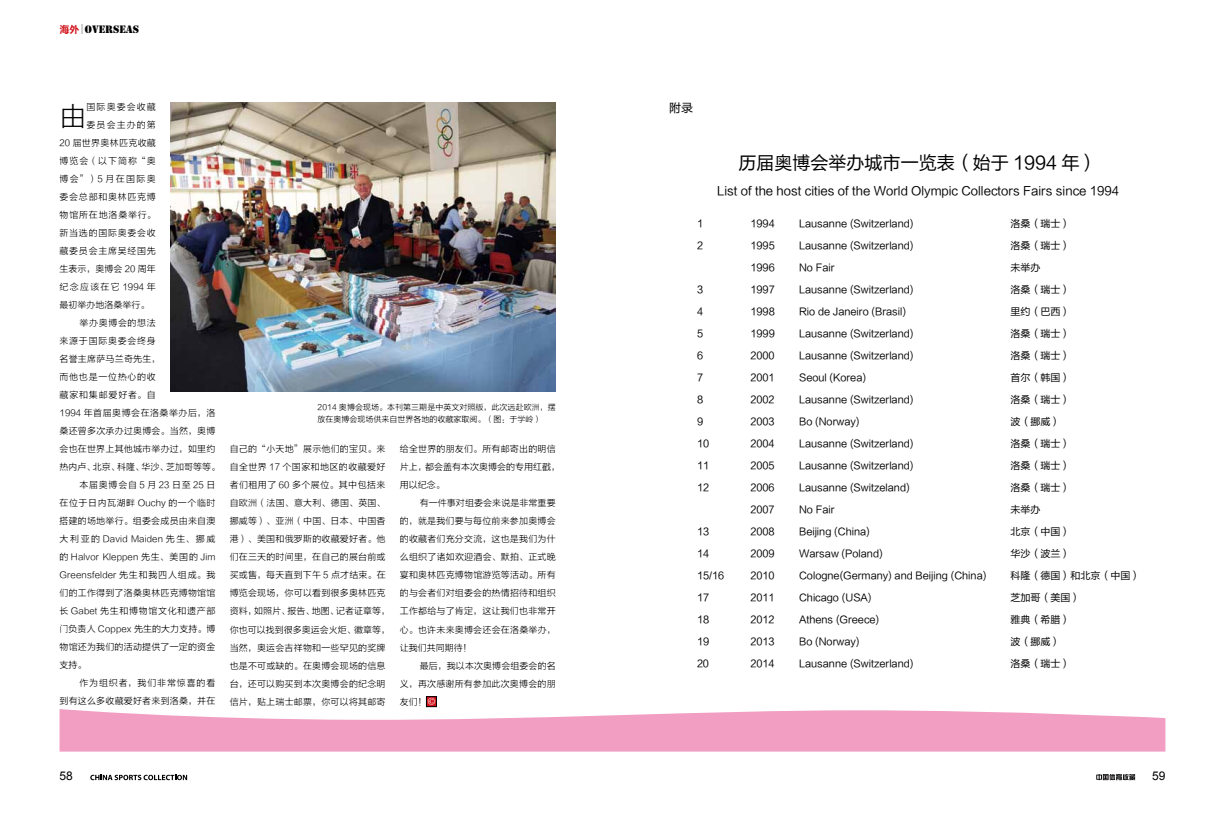
<style>
.page{position:relative;width:1225px;height:814px;background:#fff}
.page>*{position:absolute;margin:0;border:0;box-sizing:border-box;transform-origin:0 0}
.t1{font:27px "FZLTXHK GBK1 0";color:#000}
.t2{font:18px "FZLTHK GBK1 0";color:#000}
.t3{font:12px "FZLTHK GBK1 0";color:#000}
.t4{font:12px "Arial";color:#000}
.t5{font:300 12px "Adobe Song Std";color:#fff}
.t6{font:10px/22px "FZLTHK GBK1 0";color:#000}
.t7{font:10px "Stencil Std";color:#000}
.t8{font:9px/18px "FZLTXHK GBK1 0";letter-spacing:.02em;color:#000;text-align:justify}
.t9{font:9px/18px "FZLTXHK GBK1 0";color:#000}
.t10{font:9px "FZLTXHK GBK1 0";letter-spacing:.08em;color:#000}
.t11{font:9px "FZLTXHK GBK1 0";letter-spacing:.09em;color:#000}
.t12{font:9px "FZLTXHK GBK1 0";letter-spacing:.05em;color:#000}
.t13{font:9px "FZLTXHK GBK1 0";letter-spacing:.06em;color:#000}
.t14{font:9px "FZLTXHK GBK1 0";letter-spacing:.075em;color:#000}
.t15{font:9px "FZLTXHK GBK1 0";letter-spacing:.085em;color:#000}
.t16{font:9px "FZLTXHK GBK1 0";letter-spacing:.12em;color:#000}
.t17{font:9px "FZLTXHK GBK1 0";letter-spacing:.095em;color:#000}
.t18{font:9px "FZLTXHK GBK1 0";letter-spacing:.14em;color:#000}
.t19{font:9px "FZLTXHK GBK1 0";letter-spacing:.07em;color:#000}
.t20{font:8px/12px "FZLTXHK GBK1 0";color:#000}
.s1{font-family:"FZLTCHJW GB1 0";color:#d0121b}
</style>
<div class="page">
<svg style="left:90px;top:774px;width:97px;height:6px"></svg>
<svg style="left:1096px;top:774px;width:39px;height:6px"></svg>
<svg style="left:60px;top:709px;width:1105px;height:42px;background:#f2abca"></svg>
<img style="left:170px;top:102px;width:386px;height:289px">
<div style="left:426px;top:696px;width:10px;height:10px;background:#d0121b"></div>
<div style="left:426px;top:696px;width:11px;height:10px;border:1px solid #000"></div>
<p class="t7" style="left:60px;top:23px;width:81px"><span class="s1">海外</span> OVERSEAS</p>
<h1 class="t1" style="left:60px;top:101px;width:29px">由</h1>
<p class="t16" style="left:87px;top:102px;width:71px">国际奥委会收藏</p>
<p class="t16" style="left:87px;top:120px;width:71px">委员会主办的第</p>
<p class="t8" style="left:60px;top:134px;width:98px">20 届世界奥林匹克收藏</p>
<p class="t8" style="left:60px;top:152px;width:98px">博览会（以下简称“奥</p>
<p class="t8" style="left:60px;top:170px;width:98px">博会”）5 月在国际奥</p>
<p class="t10" style="left:60px;top:192px;width:98px">委会总部和奥林匹克博</p>
<p class="t11" style="left:60px;top:210px;width:98px">物馆所在地洛桑举行。</p>
<p class="t10" style="left:60px;top:228px;width:98px">新当选的国际奥委会收</p>
<p class="t10" style="left:60px;top:246px;width:98px">藏委员会主席吴经国先</p>
<p class="t9" style="left:60px;top:260px;width:98px">生表示，奥博会 20 周年</p>
<p class="t18" style="left:60px;top:282px;width:98px">纪念应该在它 1994 年</p>
<p class="t9" style="left:60px;top:296px;width:91px">最初举办地洛桑举行。</p>
<p class="t19" style="left:79px;top:318px;width:78px">举办奥博会的想法</p>
<p class="t10" style="left:60px;top:336px;width:98px">来源于国际奥委会终身</p>
<p class="t8" style="left:60px;top:350px;width:102px">名誉主席萨马兰奇先生，</p>
<p class="t10" style="left:60px;top:372px;width:98px">而他也是一位热心的收</p>
<p class="t11" style="left:60px;top:390px;width:98px">藏家和集邮爱好者。自</p>
<p class="t12" style="left:60px;top:408px;width:157px">1994 年首届奥博会在洛桑举办后，洛</p>
<p class="t8" style="left:60px;top:422px;width:157px">桑还曾多次承办过奥博会。当然，奥博</p>
<p class="t8" style="left:60px;top:440px;width:157px">会也在世界上其他城市举办过，如里约</p>
<p class="t9" style="left:60px;top:458px;width:162px">热内卢、北京、科隆、华沙、芝加哥等等。</p>
<p class="t15" style="left:79px;top:480px;width:138px">本届奥博会自 5 月 23 日至 25 日</p>
<p class="t13" style="left:60px;top:498px;width:157px">在位于日内瓦湖畔 Ouchy 的一个临时</p>
<p class="t8" style="left:60px;top:512px;width:157px">搭建的场地举行。组委会成员由来自澳</p>
<p class="t9" style="left:60px;top:530px;width:157px">大利亚的 David Maiden 先生、挪威</p>
<p class="t9" style="left:60px;top:548px;width:157px">的 Halvor Kleppen 先生、美国的 Jim</p>
<p class="t9" style="left:60px;top:566px;width:157px">Greensfelder 先生和我四人组成。我</p>
<p class="t8" style="left:60px;top:584px;width:157px">们的工作得到了洛桑奥林匹克博物馆馆</p>
<p class="t14" style="left:60px;top:606px;width:157px">长 Gabet 先生和博物馆文化和遗产部</p>
<p class="t8" style="left:60px;top:620px;width:157px">门负责人 Coppex 先生的大力支持。博</p>
<p class="t8" style="left:60px;top:638px;width:157px">物馆还为我们的活动提供了一定的资金</p>
<p class="t8" style="left:60px;top:656px;width:28px">支持。</p>
<p class="t17" style="left:79px;top:678px;width:138px">作为组织者，我们非常惊喜的看</p>
<p class="t8" style="left:60px;top:692px;width:157px">到有这么多收藏爱好者来到洛桑，并在</p>
<p class="t20" style="left:317px;top:401px;width:240px">2014 奥博会现场。本刊第三期是中英文对照版，此次远赴欧洲，摆放在奥博会现场供来自世界各地的收藏家取阅。（图：于学岭）</p>
<p class="t8" style="left:230px;top:440px;width:162px;text-align:left">自己的“小天地”展示他们的宝贝。来自全世界 17 个国家和地区的收藏爱好者们租用了 60 多个展位。其中包括来自欧洲（法国、意大利、德国、英国、挪威等）、亚洲（中国、日本、中国香港）、美国和俄罗斯的收藏爱好者。他们在三天的时间里，在自己的展台前或买或售，每天直到下午 5 点才结束。在博览会现场，你可以看到很多奥林匹克资料，如照片、报告、地图、记者证章等，你也可以找到很多奥运会火炬、徽章等，当然，奥运会吉祥物和一些罕见的奖牌也是不可或缺的。在奥博会现场的信息台，还可以购买到本次奥博会的纪念明信片，贴上瑞士邮票，你可以将其邮寄</p>
<p class="t9" style="left:400px;top:440px;width:162px">给全世界的朋友们。所有邮寄出的明信片上，都会盖有本次奥博会的专用红戳，用以纪念。</p>
<p class="t8" style="left:400px;top:494px;width:157px;text-indent:20px">有一件事对组委会来说是非常重要的，就是我们要与每位前来参加奥博会的收藏者们充分交流，这也是我们为什么组织了诸如欢迎酒会、默拍、正式晚宴和奥林匹克博物馆游览等活动。所有的与会者们对组委会的热情招待和组织工作都给与了肯定，这让我们也非常开心。也许未来奥博会还会在洛桑举办，让我们共同期待！</p>
<p class="t8" style="left:400px;top:656px;width:157px;text-indent:20px">最后，我以本次奥博会组委会的名义，再次感谢所有参加此次奥博会的朋友们！</p>
<p class="t5" style="left:427px;top:694px;width:10px">©</p>
<p class="t3" style="left:669px;top:102px;width:25px">附录</p>
<h2 class="t2" style="left:738px;top:152px;width:360px">历届奥博会举办城市一览表（始于 1994 年）</h2>
<p class="t3" style="left:717px;top:184px;width:403px">List of the host cities of the World Olympic Collectors Fairs since 1994</p>
<p class="t6" style="left:697px;top:213px;width:8px">1</p>
<p class="t6" style="left:697px;top:235px;width:7px">2</p>
<p class="t6" style="left:697px;top:279px;width:8px">3</p>
<p class="t6" style="left:697px;top:301px;width:8px">4</p>
<p class="t6" style="left:697px;top:323px;width:8px">5</p>
<p class="t6" style="left:697px;top:345px;width:8px">6</p>
<p class="t6" style="left:697px;top:367px;width:8px">7</p>
<p class="t6" style="left:697px;top:389px;width:8px">8</p>
<p class="t6" style="left:697px;top:411px;width:8px">9</p>
<p class="t6" style="left:697px;top:433px;width:14px">10</p>
<p class="t6" style="left:697px;top:455px;width:14px">11</p>
<p class="t6" style="left:697px;top:477px;width:14px">12</p>
<p class="t6" style="left:697px;top:521px;width:14px">13</p>
<p class="t6" style="left:697px;top:543px;width:14px">14</p>
<p class="t6" style="left:697px;top:565px;width:29px">15/16</p>
<p class="t6" style="left:697px;top:587px;width:14px">17</p>
<p class="t6" style="left:697px;top:609px;width:14px">18</p>
<p class="t6" style="left:697px;top:631px;width:14px">19</p>
<p class="t6" style="left:697px;top:653px;width:14px">20</p>
<p class="t6" style="left:750px;top:213px;width:26px">1994</p>
<p class="t6" style="left:750px;top:235px;width:26px">1995</p>
<p class="t6" style="left:750px;top:257px;width:26px">1996</p>
<p class="t6" style="left:750px;top:279px;width:26px">1997</p>
<p class="t6" style="left:750px;top:301px;width:26px">1998</p>
<p class="t6" style="left:750px;top:323px;width:26px">1999</p>
<p class="t6" style="left:750px;top:345px;width:26px">2000</p>
<p class="t6" style="left:750px;top:367px;width:26px">2001</p>
<p class="t6" style="left:750px;top:389px;width:26px">2002</p>
<p class="t6" style="left:750px;top:411px;width:26px">2003</p>
<p class="t6" style="left:750px;top:433px;width:26px">2004</p>
<p class="t6" style="left:750px;top:455px;width:26px">2005</p>
<p class="t6" style="left:750px;top:477px;width:26px">2006</p>
<p class="t6" style="left:750px;top:499px;width:26px">2007</p>
<p class="t6" style="left:750px;top:521px;width:26px">2008<br>2009</p>
<p class="t6" style="left:750px;top:565px;width:26px">2010</p>
<p class="t6" style="left:750px;top:587px;width:26px">2011</p>
<p class="t6" style="left:750px;top:609px;width:26px">2012</p>
<p class="t6" style="left:750px;top:631px;width:26px">2013</p>
<p class="t6" style="left:750px;top:653px;width:26px">2014</p>
<p class="t6" style="left:799px;top:213px;width:116px">Lausanne (Switzerland)</p>
<p class="t6" style="left:799px;top:235px;width:116px">Lausanne (Switzerland)</p>
<p class="t6" style="left:799px;top:257px;width:37px">No Fair</p>
<p class="t6" style="left:799px;top:279px;width:116px">Lausanne (Switzerland)</p>
<p class="t6" style="left:799px;top:301px;width:108px">Rio de Janeiro (Brasil)</p>
<p class="t6" style="left:799px;top:323px;width:116px">Lausanne (Switzerland)</p>
<p class="t6" style="left:799px;top:345px;width:116px">Lausanne (Switzerland)</p>
<p class="t6" style="left:799px;top:367px;width:69px">Seoul (Korea)</p>
<p class="t6" style="left:799px;top:389px;width:116px">Lausanne (Switzerland)</p>
<p class="t6" style="left:799px;top:411px;width:62px">Bo (Norway)</p>
<p class="t6" style="left:799px;top:433px;width:116px">Lausanne (Switzerland)</p>
<p class="t6" style="left:799px;top:455px;width:116px">Lausanne (Switzerland)</p>
<p class="t6" style="left:799px;top:477px;width:112px">Lausanne (Switzeland)</p>
<p class="t6" style="left:799px;top:499px;width:37px">No Fair</p>
<p class="t6" style="left:799px;top:521px;width:72px">Beijing (China)</p>
<p class="t6" style="left:799px;top:543px;width:85px">Warsaw (Poland)</p>
<p class="t6" style="left:799px;top:565px;width:189px">Cologne(Germany) and Beijing (China)</p>
<p class="t6" style="left:799px;top:587px;width:74px">Chicago (USA)</p>
<p class="t6" style="left:799px;top:609px;width:82px">Athens (Greece)</p>
<p class="t6" style="left:799px;top:631px;width:62px">Bo (Norway)</p>
<p class="t6" style="left:799px;top:653px;width:116px">Lausanne (Switzerland)</p>
<p class="t6" style="left:1010px;top:213px;width:61px">洛桑（瑞士）</p>
<p class="t6" style="left:1010px;top:235px;width:61px">洛桑（瑞士）</p>
<p class="t6" style="left:1010px;top:257px;width:31px">未举办</p>
<p class="t6" style="left:1010px;top:279px;width:61px">洛桑（瑞士）</p>
<p class="t6" style="left:1010px;top:301px;width:61px">里约（巴西）</p>
<p class="t6" style="left:1010px;top:323px;width:61px">洛桑（瑞士）</p>
<p class="t6" style="left:1010px;top:345px;width:61px">洛桑（瑞士）</p>
<p class="t6" style="left:1010px;top:367px;width:61px">首尔（韩国）</p>
<p class="t6" style="left:1010px;top:389px;width:61px">洛桑（瑞士）</p>
<p class="t6" style="left:1010px;top:411px;width:51px">波（挪威）</p>
<p class="t6" style="left:1010px;top:433px;width:61px">洛桑（瑞士）</p>
<p class="t6" style="left:1010px;top:455px;width:61px">洛桑（瑞士）</p>
<p class="t6" style="left:1010px;top:477px;width:61px">洛桑（瑞士）</p>
<p class="t6" style="left:1010px;top:499px;width:31px">未举办</p>
<p class="t6" style="left:1010px;top:521px;width:61px">北京（中国）华沙（波兰）</p>
<p class="t6" style="left:1010px;top:565px;width:131px">科隆（德国）和北京（中国）</p>
<p class="t6" style="left:1010px;top:587px;width:71px">芝加哥（美国）</p>
<p class="t6" style="left:1010px;top:609px;width:61px">雅典（希腊）</p>
<p class="t6" style="left:1010px;top:631px;width:51px">波（挪威）</p>
<p class="t6" style="left:1010px;top:653px;width:61px">洛桑（瑞士）</p>
<p class="t4" style="left:60px;top:768px;width:15px">58</p>
<p class="t4" style="left:1152px;top:768px;width:15px">59</p>
</div>
